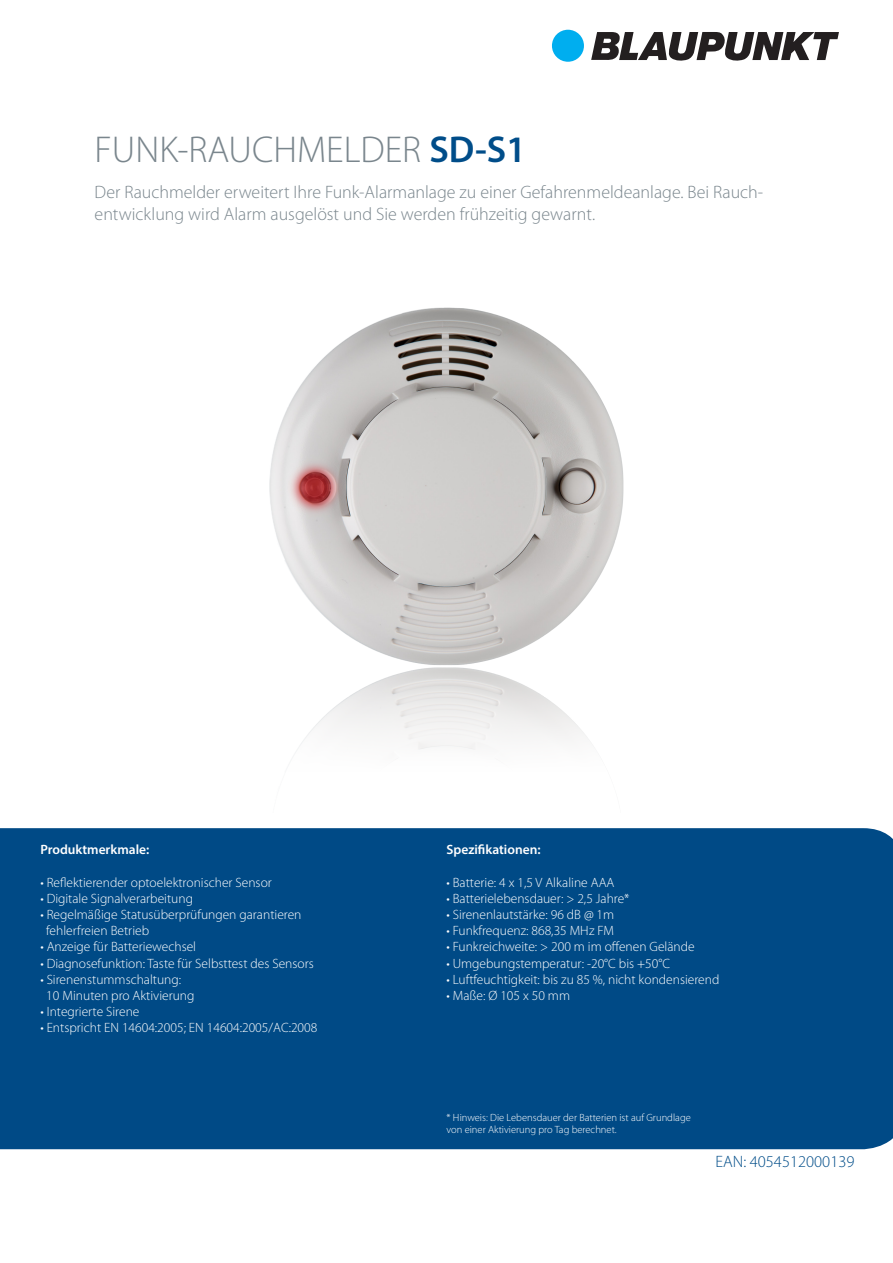
<style>
.page{position:relative;width:893px;height:1263px;background:#fff}
.page>*{position:absolute;margin:0;border:0;box-sizing:border-box;transform-origin:0 0}
.t1{font:300 37.5px "Myriad Pro";color:#7a868d}
.t2{font:300 18px/21.6px "Myriad Pro";color:#7a868d}
.t3{font:300 16.5px "Myriad Pro";color:#004d89}
.t4{font:300 13.5px/16.2px "Myriad Pro";color:#fff}
.t5{font:600 13.5px "Myriad Pro";color:#fff}
.t6{font:300 10.5px "Myriad Pro";color:#fff}
.s1{font-weight:600;color:#004d89}
</style>
<div class="page">
<div style="left:0;top:828px;width:893px;height:321px;background:#004a86"></div>
<img style="left:269px;top:307px;width:355px;height:446px">
<div style="left:552px;top:30px;width:32px;height:32px;background:#00aeef;border-radius:50%"></div>
<svg style="left:591px;top:32px;width:248px;height:29px"></svg>
<p class="t1" style="left:95px;top:129px;width:433px">FUNK-RAUCHMELDER <span class="s1">SD-S1</span></p>
<p class="t2" style="left:95px;top:182px;width:670px">Der Rauchmelder erweitert Ihre Funk-Alarmanlage zu einer Gefahrenmeldeanlage. Bei Rauch&shy;entwicklung wird Alarm ausgelöst und Sie werden frühzeitig gewarnt.</p>
<p class="t5" style="left:40px;top:841px;width:111px">Produktmerkmale:</p>
<p class="t4" style="left:40px;top:874px;width:233px">• Reflektierender optoelektronischer Sensor</p>
<p class="t4" style="left:40px;top:890px;width:154px">• Digitale Signalverarbeitung</p>
<p class="t4" style="left:46px;top:907px;width:257px;text-indent:-6px">• Regelmäßige Statusüberprüfungen garantieren fehlerfreien Betrieb</p>
<p class="t4" style="left:40px;top:939px;width:157px">• Anzeige für Batteriewechsel</p>
<p class="t4" style="left:40px;top:955px;width:275px">• Diagnosefunktion: Taste für Selbsttest des Sensors</p>
<p class="t4" style="left:40px;top:971px;width:142px">• Sirenenstummschaltung:</p>
<p class="t4" style="left:46px;top:988px;width:150px">10 Minuten pro Aktivierung</p>
<p class="t4" style="left:40px;top:1004px;width:101px">• Integrierte Sirene</p>
<p class="t4" style="left:40px;top:1020px;width:278px">• Entspricht EN 14604:2005; EN 14604:2005/AC:2008</p>
<p class="t5" style="left:446px;top:841px;width:96px">Spezifikationen:</p>
<p class="t4" style="left:446px;top:874px;width:169px">• Batterie: 4 x 1,5 V Alkaline AAA</p>
<p class="t4" style="left:446px;top:890px;width:185px">• Batterielebensdauer: &gt; 2,5 Jahre*</p>
<p class="t4" style="left:446px;top:907px;width:169px">• Sirenenlautstärke: 96 dB @ 1m</p>
<p class="t4" style="left:446px;top:923px;width:169px">• Funkfrequenz: 868,35 MHz FM</p>
<p class="t4" style="left:446px;top:939px;width:250px">• Funkreichweite: &gt; 200 m im offenen Gelände</p>
<p class="t4" style="left:446px;top:955px;width:225px">• Umgebungstemperatur: -20°C bis +50°C</p>
<p class="t4" style="left:446px;top:971px;width:274px">• Luftfeuchtigkeit: bis zu 85 %, nicht kondensierend</p>
<p class="t4" style="left:446px;top:988px;width:125px">• Maße: Ø 105 x 50 mm</p>
<p class="t6" style="left:446px;top:1111px;width:246px">* Hinweis: Die Lebensdauer der Batterien ist auf Grundlage</p>
<p class="t6" style="left:446px;top:1124px;width:172px">von einer Aktivierung pro Tag berechnet.</p>
<p class="t3" style="left:715px;top:1152px;width:141px">EAN: 4054512000139</p>
</div>
